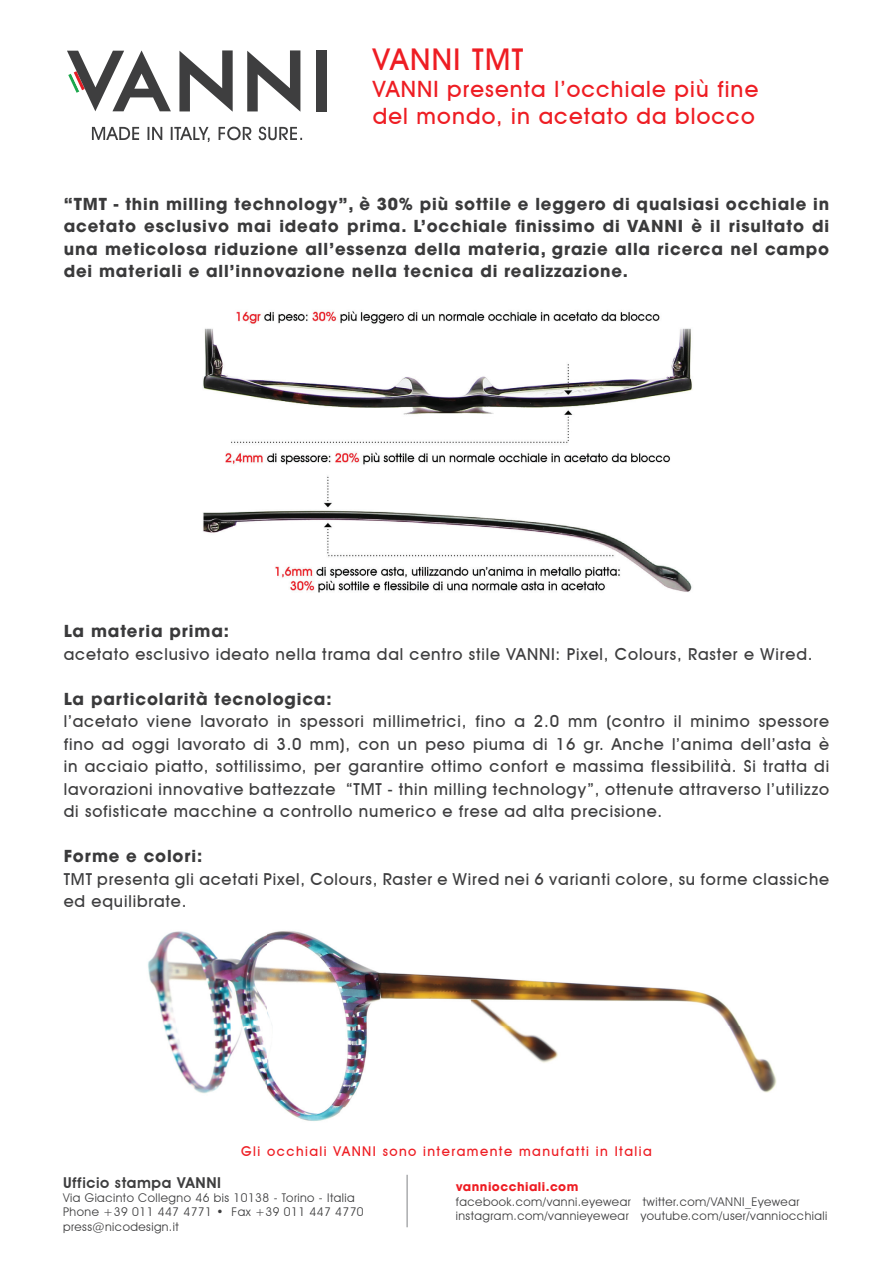
<style>
.page{position:relative;width:893px;height:1263px;background:#fff}
.page>*{position:absolute;margin:0;border:0;box-sizing:border-box;transform-origin:0 0}
.t1{font:500 30px "Avant Garde IT Cby BT";letter-spacing:.05em;color:#ee1d23}
.t2{font:500 22.5px/27px "Avant Garde IT Cby BT";letter-spacing:.05em;color:#ee1d23}
.t3{font:500 16.5px/22.5px "Avant Garde IT Cby BT";letter-spacing:.05em;color:#3e3e3f;text-align:justify}
.t4{font:700 16.5px/22.5px "Avant Garde LT";letter-spacing:.05em;color:#3a3a3b;text-align:justify}
.t5{font:600 15px "Avant Garde IT Cby BT";letter-spacing:.04em;color:#3e3e3f}
.t6{font:500 13.5px "Avant Garde IT Cby BT";letter-spacing:.105em;color:#ee1d23}
.t7{font:12px/14.4px "Avant Garde IT Cby BT";letter-spacing:.04em;color:#3e3e3f}
.t8{font:700 12px "Avant Garde LT";letter-spacing:.04em;color:#ee1d23}
</style>
<div class="page">
<hr style="left:407px;top:1175px;width:1px;height:52px;background:#808285">
<svg style="left:92px;top:127px;width:210px;height:15px"></svg>
<svg style="left:67px;top:50px;width:104px;height:61px"></svg>
<svg style="left:179px;top:50px;width:54px;height:62px"></svg>
<svg style="left:247px;top:50px;width:53px;height:62px"></svg>
<div style="left:316px;top:50px;width:11px;height:61px;background:#3e3e3f"></div>
<img style="left:203px;top:311px;width:489px;height:282px">
<img style="left:148px;top:931px;width:629px;height:190px">
<h1 class="t1" style="left:373px;top:41px;width:152px">VANNI TMT</h1>
<h2 class="t2" style="left:373px;top:75px;width:387px">VANNI presenta l’occhiale più fine del mondo, in acetato da blocco</h2>
<p class="t4" style="left:64px;top:192px;width:767px">“TMT - thin milling technology”, è 30% più sottile e leggero di qualsiasi occhiale in acetato esclusivo mai ideato prima. L’occhiale finissimo di VANNI è il risultato di una meticolosa riduzione all’essenza della materia, grazie alla ricerca nel campo dei materiali e all’innovazione nella tecnica di realizzazione.</p>
<p class="t4" style="left:64px;top:620px;width:167px">La materia prima:</p>
<p class="t3" style="left:64px;top:643px;width:750px">acetato esclusivo ideato nella trama dal centro stile VANNI: Pixel, Colours, Raster e Wired.</p>
<p class="t4" style="left:64px;top:687px;width:269px">La particolarità tecnologica:</p>
<p class="t3" style="left:64px;top:710px;width:767px">l’acetato viene lavorato in spessori millimetrici, fino a 2.0 mm (contro il minimo spessore fino ad oggi lavorato di 3.0 mm), con un peso piuma di 16 gr. Anche l’anima dell’asta è in acciaio piatto, sottilissimo, per garantire ottimo confort e massima flessibilità. Si tratta di lavorazioni innovative battezzate “TMT - thin milling technology”, ottenute attraverso l’utilizzo di sofisticate macchine a controllo numerico e frese ad alta precisione.</p>
<p class="t4" style="left:64px;top:845px;width:140px">Forme e colori:</p>
<p class="t3" style="left:64px;top:868px;width:767px">TMT presenta gli acetati Pixel, Colours, Raster e Wired nei 6 varianti colore, su forme classiche ed equilibrate.</p>
<p class="t6" style="left:241px;top:1143px;width:412px">Gli occhiali VANNI sono interamente manufatti in Italia</p>
<p class="t5" style="left:63px;top:1173px;width:160px">Ufficio stampa VANNI</p>
<p class="t7" style="left:63px;top:1190px;width:302px">Via Giacinto Collegno 46 bis 10138 - Torino - Italia<br>Phone +39 011 447 4771 • Fax +39 011 447 4770 press@nicodesign.it</p>
<p class="t8" style="left:456px;top:1179px;width:124px">vanniocchiali.com</p>
<p class="t7" style="left:456px;top:1194px;width:373px">facebook.com/vanni.eyewear twitter.com/VANNI_Eyewear instagram.com/vannieyewear youtube.com/user/vanniocchiali</p>
</div>
